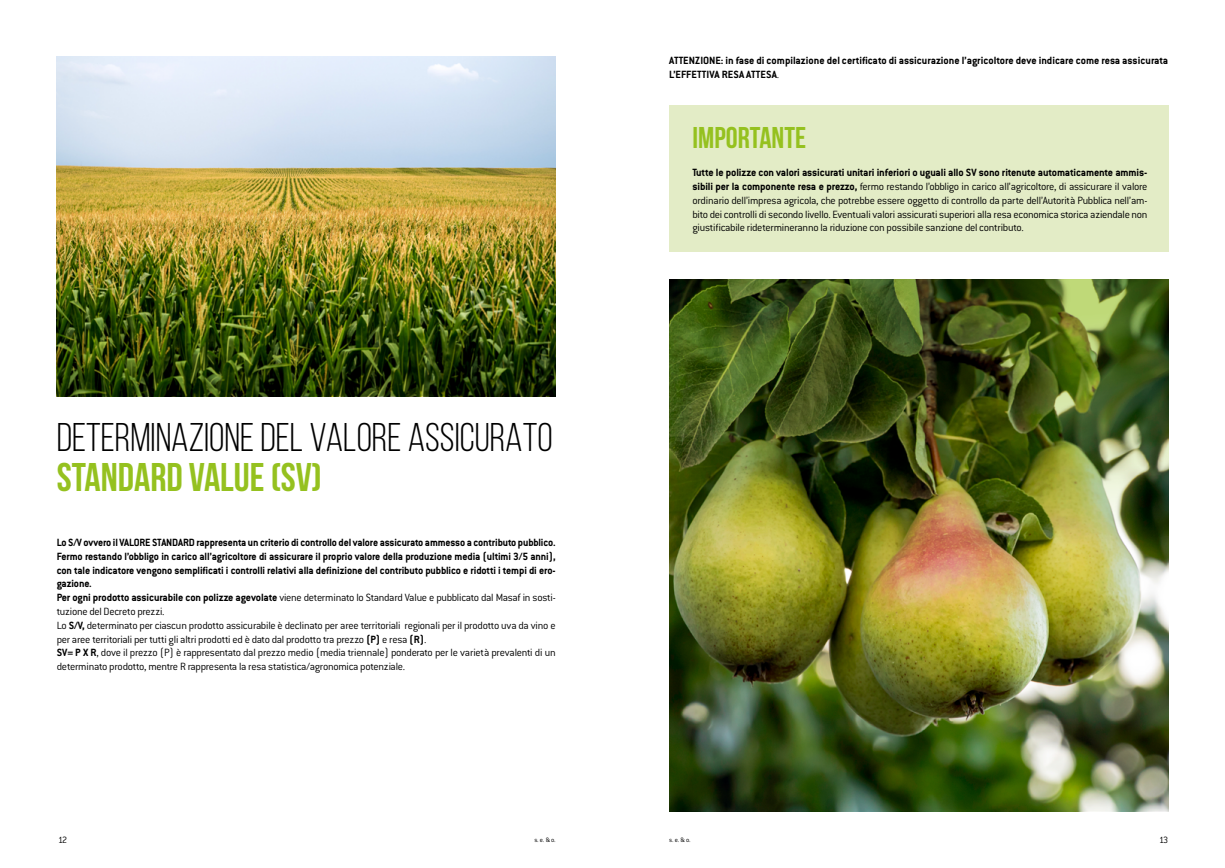
<style>
.page{position:relative;width:1225px;height:868px;background:#fff}
.page>*{position:absolute;margin:0;border:0;box-sizing:border-box;transform-origin:0 0}
.t1{font:40px/40px "Bebas Neue";color:#000}
.t2{font:700 30px "Bebas Neue";color:#95c11f}
.t3{font:11.5px/13.8px "Conduit ITC Light";letter-spacing:-.025em;color:#000}
.t4{font:700 11.5px/13.8px "Conduit ITC";color:#000}
.t5{font:10px "Conduit ITC Light";color:#000}
.t6{font:7px "Conduit ITC Light";color:#000}
.s1{font-weight:700;color:#95c11f}
.s2{font-family:"Conduit ITC";font-weight:700}
.s3{font-family:"Conduit ITC Light";font-weight:400}
</style>
<div class="page">
<img style="left:57px;top:57px;width:499px;height:121px">
<img style="left:57px;top:178px;width:499px;height:218px">
<div style="left:669px;top:105px;width:499px;height:147px;background:#e3ecc6"></div>
<img style="left:669px;top:714px;width:499px;height:97px">
<img style="left:669px;top:279px;width:499px;height:435px">
<p class="t1" style="left:57px;top:416px;width:497px">DETERMINAZIONE DEL VALORE ASSICURATO<br><span class="s1">STANDARD VALUE (SV)</span></p>
<p class="t3" style="left:57px;top:535px;width:500px"><span class="s2">Lo S/V ovvero il VALORE STANDARD rappresenta un criterio di controllo del valore assicurato ammesso a contributo pubblico.<br>Fermo restando l’obbligo in carico all’agricoltore di assicurare il proprio valore della produzione media (ultimi 3/5 anni), con tale indicatore vengono semplificati i controlli relativi alla definizione del contributo pubblico e ridotti i tempi di ero&shy;gazione.<br>Per ogni prodotto assicurabile con polizze agevolate</span> viene determinato lo Standard Value e pubblicato dal Masaf in sosti&shy;tuzione del Decreto prezzi.<br>Lo <span class="s2">S/V,</span> determinato per ciascun prodotto assicurabile è declinato per aree territoriali regionali per il prodotto uva da vino e per aree territoriali per tutti gli altri prodotti ed è dato dal prodotto tra prezzo <span class="s2">(P)</span> e resa <span class="s2">(R)</span>.<br><span class="s2">SV= P X R</span>, dove il prezzo (P) è rappresentato dal prezzo medio (media triennale) ponderato per le varietà prevalenti di un determinato prodotto, mentre R rappresenta la resa statistica/agronomica potenziale.</p>
<p class="t5" style="left:58px;top:833px;width:11px">12</p>
<p class="t6" style="left:534px;top:835px;width:23px">s. e. &amp; o.</p>
<p class="t4" style="left:669px;top:53px;width:500px">ATTENZIONE: in fase di compilazione del certificato di assicurazione l’agricoltore deve indicare come resa assicurata<br>L’EFFETTIVA RESA ATTESA<span class="s3">.</span></p>
<p class="t2" style="left:692px;top:122px;width:115px">IMPORTANTE</p>
<p class="t3" style="left:692px;top:165px;width:456px;text-align:justify"><span class="s2">Tutte le polizze con valori assicurati unitari inferiori o uguali allo SV sono ritenute automaticamente ammis&shy;sibili per la componente resa e prezzo,</span> fermo restando l’obbligo in carico all’agricoltore, di assicurare il valore ordinario dell’impresa agricola, che potrebbe essere oggetto di controllo da parte dell’Autorità Pubblica nell’am&shy;bito dei controlli di secondo livello. Eventuali valori assicurati superiori alla resa economica storica aziendale non giustificabile ridetermineranno la riduzione con possibile sanzione del contributo.</p>
<p class="t6" style="left:669px;top:835px;width:23px">s. e. &amp; o.</p>
<p class="t5" style="left:1159px;top:833px;width:11px">13</p>
</div>
